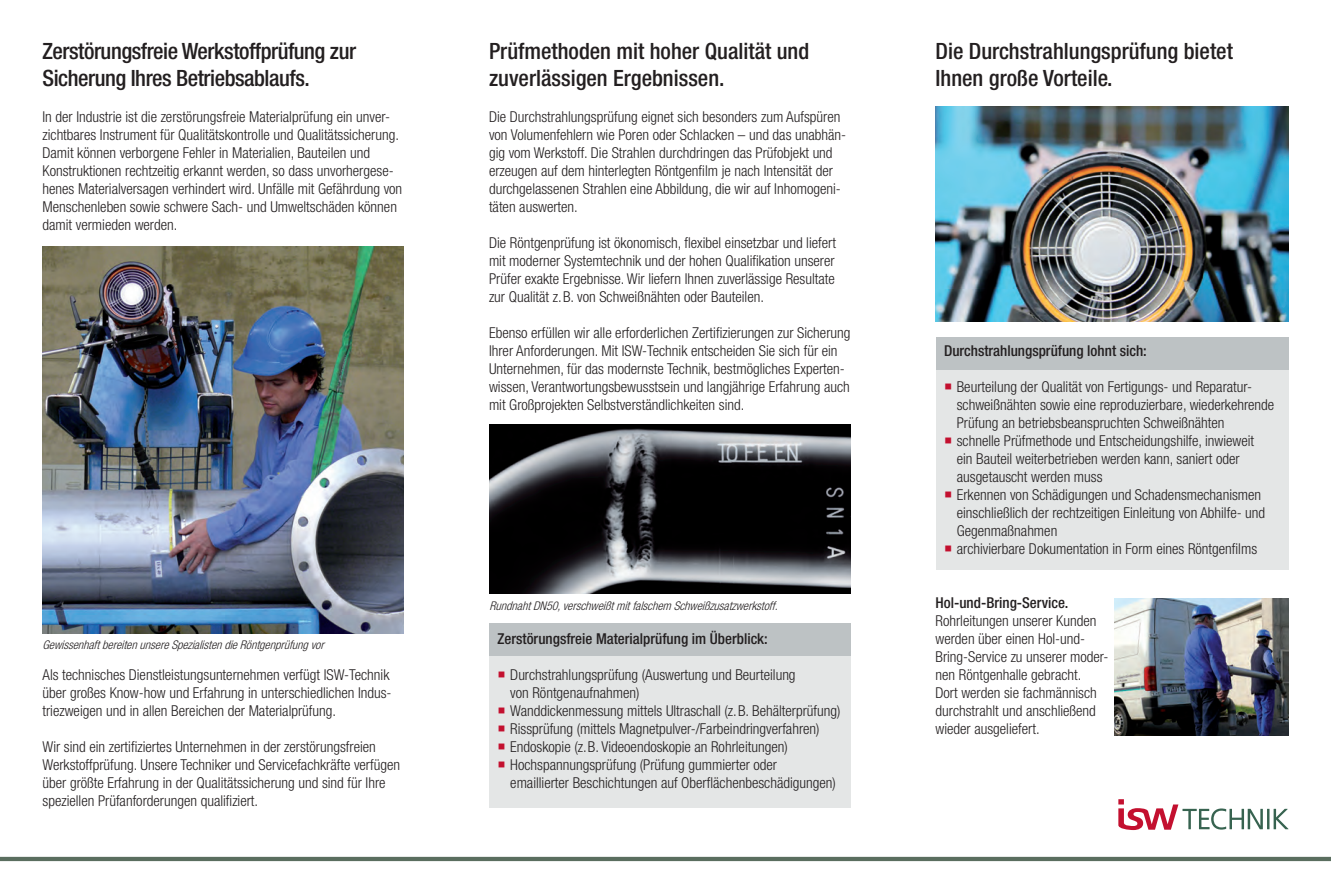
<style>
.page{position:relative;width:1331px;height:893px;background:#fff}
.page>*{position:absolute;margin:0;border:0;box-sizing:border-box;transform-origin:0 0}
.t1{font:500 condensed 22.5px/27px "Helvetica Neue LT Std";color:#231f20}
.t2{font:500 condensed 22.5px/27px "Helvetica Neue LT Std";letter-spacing:-.02em;color:#231f20}
.t3{font:300 condensed 15px/18px "Helvetica Neue LT Std";color:#231f20}
.t4{font:500 condensed 15px "Helvetica Neue LT Std";color:#231f20}
.t5{font:italic 300 condensed 12px "Helvetica Neue LT Std";color:#231f20}
.s1{color:#c3102f}
</style>
<div class="page">
<div style="left:489px;top:646px;width:361px;height:162px;background:#e4e6e6"></div>
<div style="left:489px;top:623px;width:361px;height:33px;background:#bdc2c4"></div>
<div style="left:935px;top:363px;width:353px;height:207px;background:#e4e6e6"></div>
<div style="left:935px;top:337px;width:353px;height:33px;background:#bdc2c4"></div>
<img style="left:43px;top:247px;width:361px;height:387px">
<img style="left:935px;top:106px;width:353px;height:215px">
<img style="left:489px;top:424px;width:361px;height:170px">
<img style="left:1115px;top:599px;width:173px;height:137px">
<hr style="left:0;top:857px;width:1331px;height:4px;background:#5a6e5f">
<svg style="left:1118px;top:799px;width:170px;height:31px"></svg>
<h1 class="t2" style="left:43px;top:37px;width:315px">Zerstörungsfreie Werkstoffprüfung zur<br>Sicherung Ihres Betriebsablaufs.</h1>
<p class="t3" style="left:43px;top:107px;width:361px">In der Industrie ist die zerstörungsfreie Materialprüfung ein unver&shy;zichtbares Instrument für Qualitätskontrolle und Qualitätssicherung.<br>Damit können verborgene Fehler in Materialien, Bauteilen und Konstruktionen rechtzeitig erkannt werden, so dass unvorhergese&shy;henes Materialversagen verhindert wird. Unfälle mit Gefährdung von Menschenleben sowie schwere Sach- und Umweltschäden können damit vermieden werden.</p>
<p class="t5" style="left:43px;top:638px;width:286px">GewissenhaftbereitenunsereSpezialistendieRöntgenprüfungvor</p>
<p class="t3" style="left:43px;top:665px;width:351px">Als technisches Dienstleistungsunternehmen verfügt ISW-Technik über großes Know-how und Erfahrung in unterschiedlichen Indus&shy;triezweigen und in allen Bereichen der Materialprüfung.</p>
<p class="t3" style="left:43px;top:737px;width:359px">Wir sind ein zertifiziertes Unternehmen in der zerstörungsfreien Werkstoffprüfung. Unsere Techniker und Servicefachkräfte verfügen über größte Erfahrung in der Qualitätssicherung und sind für Ihre speziellen Prüfanforderungen qualifiziert.</p>
<h1 class="t1" style="left:489px;top:37px;width:322px">Prüfmethoden mit hoher Qualität und zuverlässigen Ergebnissen.</h1>
<p class="t3" style="left:489px;top:107px;width:359px">Die Durchstrahlungsprüfung eignet sich besonders zum Aufspüren von Volumenfehlern wie Poren oder Schlacken – und das unabhän&shy;gig vom Werkstoff. Die Strahlen durchdringen das Prüfobjekt und erzeugen auf dem hinterlegten Röntgenfilm je nach Intensität der durchgelassenen Strahlen eine Abbildung, die wir auf Inhomogeni&shy;täten auswerten.</p>
<p class="t3" style="left:489px;top:233px;width:348px;text-align:justify">Die Röntgenprüfung ist ökonomisch, flexibel einsetzbar und liefert mit moderner Systemtechnik und der hohen Qualifikation unserer Prüfer exakte Ergebnisse. Wir liefern Ihnen zuverlässige Resultate zur Qualität z.B. von Schweißnähten oder Bauteilen.</p>
<p class="t3" style="left:489px;top:323px;width:363px">Ebenso erfüllen wir alle erforderlichen Zertifizierungen zur Sicherung Ihrer Anforderungen. Mit ISW-Technik entscheiden Sie sich für ein Unternehmen, für das modernste Technik, bestmögliches Experten&shy;wissen, Verantwortungsbewusstsein und langjährige Erfahrung auch mit Großprojekten Selbstverständlichkeiten sind.</p>
<p class="t5" style="left:490px;top:599px;width:293px">RundnahtDN50,verschweißtmitfalschem Schweißzusatzwerkstoff.</p>
<p class="t4" style="left:497px;top:629px;width:272px">Zerstörungsfreie Materialprüfung im Überblick:</p>
<p class="t3" style="left:510px;top:665px;width:287px;text-indent:-13px"><span class="s1">○</span> Durchstrahlungsprüfung (Auswertung und Beurteilung von Röntgenaufnahmen)</p>
<p class="t3" style="left:497px;top:701px;width:345px"><span class="s1">○</span> Wanddickenmessung mittels Ultraschall (z.B. Behälterprüfung)</p>
<p class="t3" style="left:497px;top:719px;width:324px"><span class="s1">○</span> Rissprüfung (mittels Magnetpulver-/Farbeindringverfahren)</p>
<p class="t3" style="left:497px;top:737px;width:292px"><span class="s1">○</span> Endoskopie (z.B. Videoendoskopie an Rohrleitungen)</p>
<p class="t3" style="left:510px;top:755px;width:327px;text-indent:-13px"><span class="s1">○</span> Hochspannungsprüfung (Prüfung gummierter oder emaillierter Beschichtungen auf Oberflächenbeschädigungen)</p>
<h1 class="t1" style="left:935px;top:37px;width:299px">Die Durchstrahlungsprüfung bietet<br>Ihnen große Vorteile.</h1>
<p class="t4" style="left:944px;top:341px;width:204px">Durchstrahlungsprüfung lohnt sich:</p>
<p class="t3" style="left:957px;top:377px;width:319px;text-indent:-13px"><span class="s1">○</span> Beurteilung der Qualität von Fertigungs- und Reparatur&shy;schweißnähten sowie eine reproduzierbare, wiederkehrende<br>Prüfung an betriebsbeanspruchten Schweißnähten</p>
<p class="t3" style="left:957px;top:431px;width:299px;text-indent:-13px"><span class="s1">○</span> schnelle Prüfmethode und Entscheidungshilfe, inwieweit ein Bauteil weiterbetrieben werden kann, saniert oder ausgetauscht werden muss</p>
<p class="t3" style="left:957px;top:485px;width:310px;text-indent:-13px"><span class="s1">○</span> Erkennen von Schädigungen und Schadensmechanismen einschließlich der rechtzeitigen Einleitung von Abhilfe- und<br>Gegenmaßnahmen</p>
<p class="t3" style="left:944px;top:539px;width:315px"><span class="s1">○</span> archivierbare Dokumentation in Form eines Röntgenfilms</p>
<p class="t4" style="left:935px;top:593px;width:134px">Hol-und-Bring-Service.</p>
<p class="t3" style="left:935px;top:611px;width:174px">Rohrleitungen unserer Kunden werden über einen Hol-und-<br>Bring-Service zu unserer moder&shy;nen Röntgenhalle gebracht.<br>Dort werden sie fachmännisch durchstrahlt und anschließend wieder ausgeliefert.</p>
</div>
